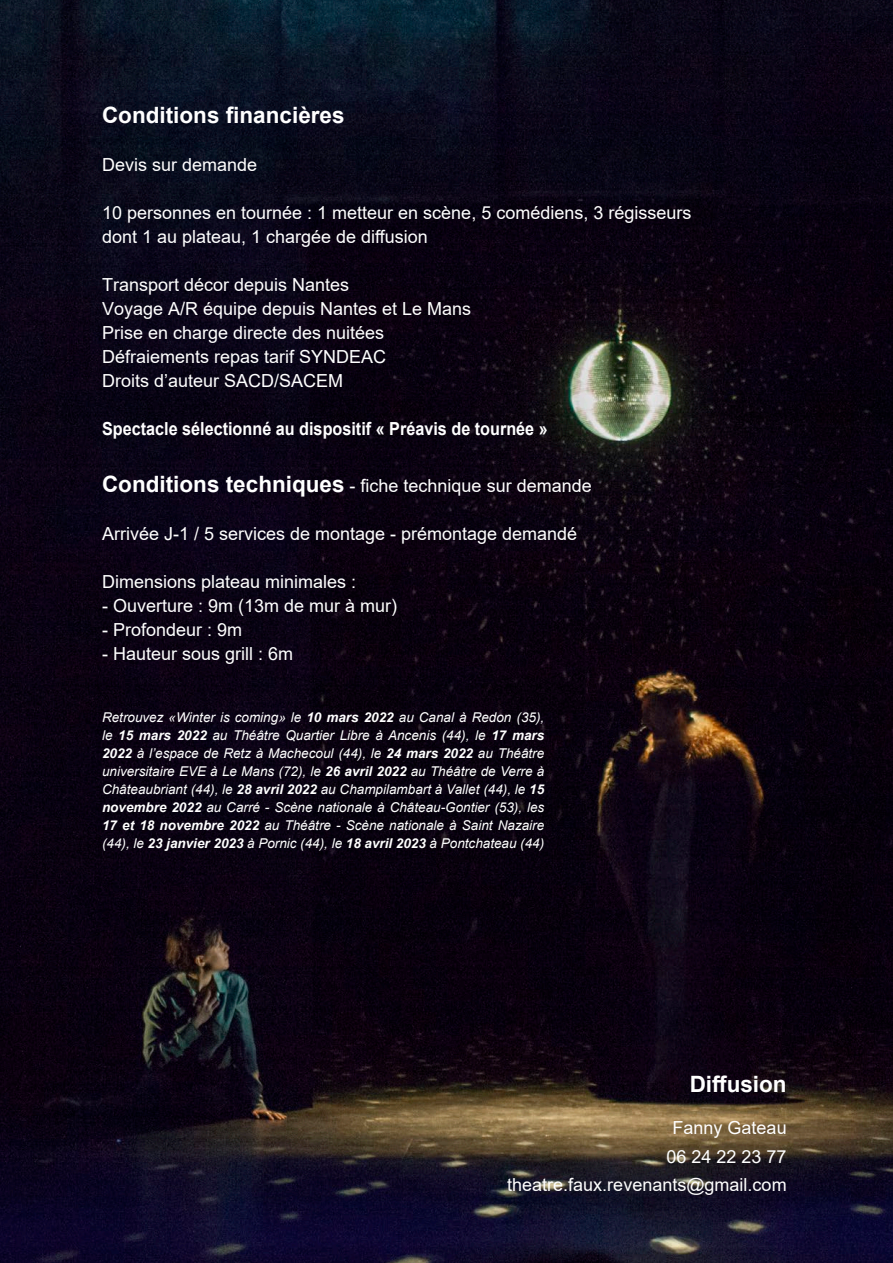
<style>
.page{position:relative;width:893px;height:1263px;background:#fff}
.page>*{position:absolute;margin:0;border:0;box-sizing:border-box;transform-origin:0 0}
.t1{font:700 22.5px "Arial";color:#fff}
.t2{font:18px/28.5px "Arial";color:#fff}
.t3{font:700 18px "Arial";color:#fff;scale:.9 1}
.t4{font:italic 13.5px/18px "Arial";color:#fff;text-align:justify}
.s1{font-weight:700;font-size:22.5px}
.s2{font-weight:700}
</style>
<div class="page">
<img style="left:0;top:0;width:893px;height:1263px">
<p class="t1" style="left:102px;top:99px;width:244px">Conditions financières</p>
<p class="t2" style="left:102px;top:150px;width:157px">Devis sur demande</p>
<p class="t2" style="left:102px;top:200px;width:591px;line-height:24px">10 personnes en tournée : 1 metteur en scène, 5 comédiens, 3 régisseurs dont 1 au plateau, 1 chargée de diffusion</p>
<p class="t2" style="left:102px;top:270px;width:249px">Transport décor depuis Nantes</p>
<p class="t2" style="left:102px;top:294px;width:371px">Voyage A/R équipe depuis Nantes et Le Mans</p>
<p class="t2" style="left:102px;top:318px;width:284px">Prise en charge directe des nuitées</p>
<p class="t2" style="left:102px;top:342px;width:286px">Défraiements repas tarif SYNDEAC</p>
<p class="t2" style="left:102px;top:366px;width:243px">Droits d’auteur SACD/SACEM</p>
<p class="t3" style="left:102px;top:416px;width:497px">Spectacle sélectionné au dispositif « Préavis de tournée »</p>
<p class="t2" style="left:102px;top:471px;width:491px"><span class="s1">Conditions techniques</span> - fiche technique sur demande</p>
<p class="t2" style="left:102px;top:519px;width:477px">Arrivée J-1 / 5 services de montage - prémontage demandé</p>
<p class="t2" style="left:102px;top:567px;width:256px">Dimensions plateau minimales :</p>
<p class="t2" style="left:102px;top:591px;width:297px">- Ouverture : 9m (13m de mur à mur)</p>
<p class="t2" style="left:102px;top:615px;width:142px">- Profondeur : 9m</p>
<p class="t2" style="left:102px;top:639px;width:193px">- Hauteur sous grill : 6m</p>
<p class="t4" style="left:102px;top:708px;width:444px">Retrouvez «Winter is coming» le <span class="s2">10 mars 2022</span> au Canal à Redon (35), le <span class="s2">15 mars 2022</span> au Théâtre Quartier Libre à Ancenis (44), le <span class="s2">17 mars 2022</span> à l’espace de Retz à Machecoul (44), le <span class="s2">24 mars 2022</span> au Théâtre universitaire EVE à Le Mans (72), le <span class="s2">26 avril 2022</span> au Théâtre de Verre à Châteaubriant (44), le <span class="s2">28 avril 2022</span> au Champilambart à Vallet (44), le <span class="s2">15 novembre 2022</span> au Carré - Scène nationale à Château-Gontier (53), les <span class="s2">17 et 18 novembre 2022</span> au Théâtre - Scène nationale à Saint Nazaire (44), le <span class="s2">23 janvier 2023</span> à Pornic (44), le <span class="s2">18 avril 2023</span> à Pontchateau (44)</p>
<p class="t1" style="left:690px;top:1068px;width:98px">Diffusion</p>
<p class="t2" style="left:507px;top:1113px;width:281px;text-align:right">Fanny Gateau<br>06 24 22 23 77 theatre.faux.revenants@gmail.com</p>
</div>
